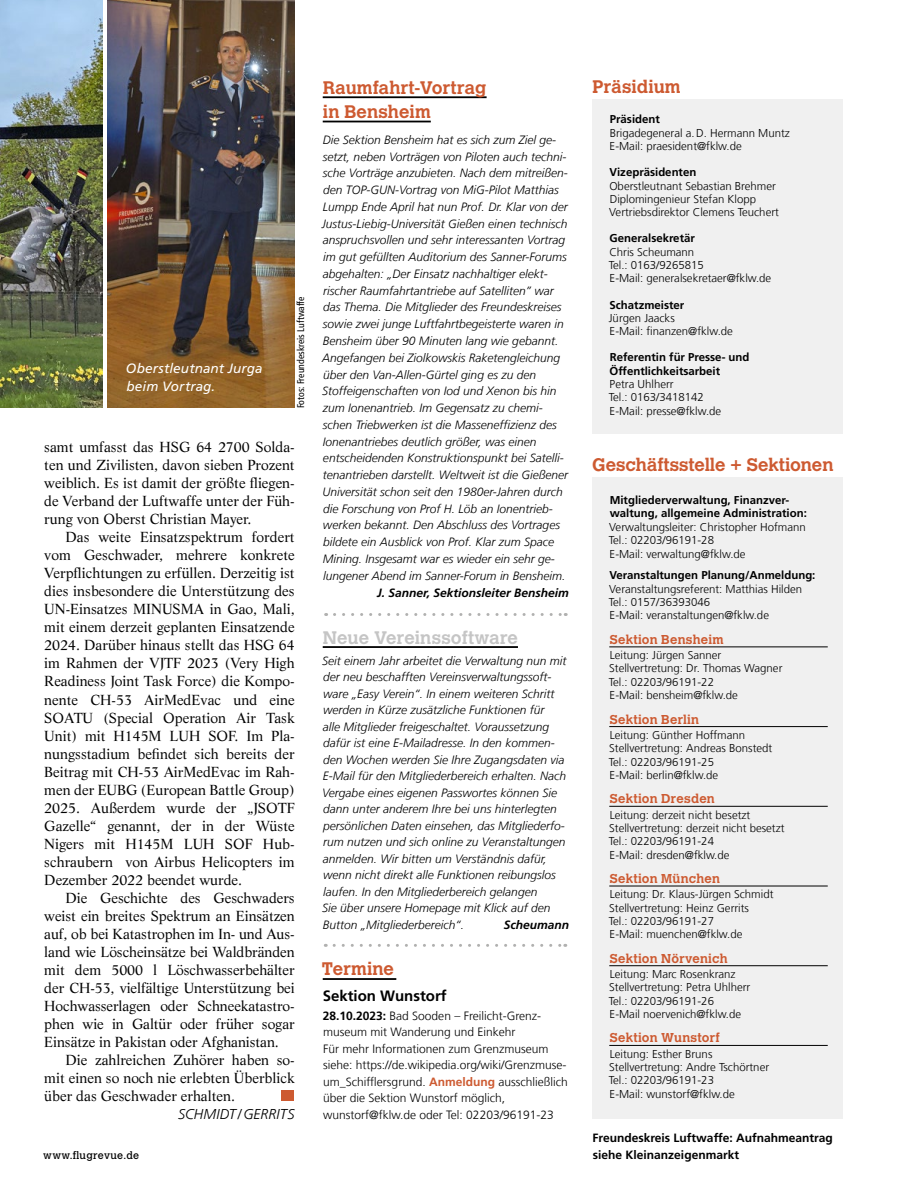
<style>
.page{position:relative;width:915px;height:1191px;background:#fff}
.page>*{position:absolute;margin:0;border:0;box-sizing:border-box;transform-origin:0 0}
.t1{font:700 18px/24.3px "Calvert MT Std";color:#cd5a31}
.t2{font:700 18px "Calvert MT Std";letter-spacing:.005em;color:#c5c5c5}
.t3{font:700 15px "Frutiger LT Com";color:#000}
.t4{font:14.25px/18px "Life LT Std";color:#000;text-align:justify}
.t5{font:italic 300 14.25px "Frutiger LT Com";letter-spacing:.005em;color:#000}
.t6{font:italic 13.5px/18px "Frutiger LT Com";letter-spacing:.01em;color:#fff}
.t7{font:700 12.75px "Calvert MT Std";letter-spacing:.015em;color:#cd5a31}
.t8{font:italic 300 12px/16.8px "Frutiger LT Com";color:#000}
.t9{font:300 12px/16.5px "Frutiger LT Com";color:#000}
.t10{font:700 12px/16.5px "Frutiger LT Com";color:#000}
.t11{font:italic 700 12px "Frutiger LT Com";color:#000}
.t12{font:300 11.4px/13.4px "Frutiger LT Com";color:#000}
.t13{font:700 11.4px/13.4px "Frutiger LT Com";color:#000}
.t14{font:10.5px "Calvert MT Std";letter-spacing:.02em;color:#000}
.t15{font:condensed 9.75px "Frutiger LT Com";color:#000}
.s1{font-weight:700}
.s2{font-weight:700;color:#cd5a31}
</style>
<div class="page">
<img style="left:0;top:0;width:103px;height:408px">
<img style="left:107px;top:0;width:187px;height:408px">
<div style="left:281px;top:1090px;width:13px;height:10px;background:#cd5a31"></div>
<div style="left:592px;top:99px;width:250px;height:335px;background:#f0f0f0"></div>
<div style="left:592px;top:477px;width:250px;height:641px;background:#f0f0f0"></div>
<hr style="left:609px;top:646px;width:218px;height:1px;background:#000">
<hr style="left:609px;top:726px;width:218px;height:1px;background:#000">
<hr style="left:609px;top:806px;width:218px;height:1px;background:#000">
<hr style="left:609px;top:885px;width:218px;height:1px;background:#000">
<hr style="left:609px;top:965px;width:218px;height:1px;background:#000">
<hr style="left:609px;top:1045px;width:218px;height:1px;background:#000">
<hr style="left:322px;top:646px;width:195px;height:2px;background:#000">
<hr style="left:322px;top:978px;width:74px;height:2px;background:#000">
<svg style="left:334px;top:613px;width:232px;height:3px"></svg>
<svg style="left:334px;top:944px;width:231px;height:3px"></svg>
<hr style="left:322px;top:96px;width:164px;height:2px;background:#000">
<hr style="left:322px;top:121px;width:108px;height:1px;background:#000">
<p class="t6" style="left:126px;top:359px;width:138px">Oberstleutnant Jurga beim Vortrag.</p>
<p class="t15" style="left:295px;top:408px;width:113px;rotate:-90deg">Fotos: Freundeskreis Luftwaffe</p>
<p class="t4" style="left:44px;top:438px;width:252px">samt umfasst das HSG 64 2700 Solda&shy;ten und Zivilisten, davon sieben Prozent weiblich. Es ist damit der größte fliegen&shy;de Verband der Luftwaffe unter der Füh&shy;rung von Oberst Christian Mayer.</p>
<p class="t4" style="left:44px;top:528px;width:252px;text-indent:21px">Das weite Einsatzspektrum fordert vom Geschwader, mehrere konkrete Verpflichtungen zu erfüllen. Derzeitig ist dies insbesondere die Unterstützung des UN-Einsatzes MINUSMA in Gao, Mali, mit einem derzeit geplanten Einsatzende 2024. Darüber hinaus stellt das HSG 64 im Rahmen der VJTF 2023 (Very High Readiness Joint Task Force) die Kompo&shy;nente CH-53 AirMedEvac und eine SOATU (Special Operation Air Task Unit) mit H145M LUH SOF. Im Pla&shy;nungsstadium befindet sich bereits der Beitrag mit CH-53 AirMedEvac im Rah&shy;men der EUBG (European Battle Group)<br>2025. Außerdem wurde der „JSOTF Gazelle“ genannt, der in der Wüste Nigers mit H145M LUH SOF Hub&shy;schraubern von Airbus Helicopters im Dezember 2022 beendet wurde.</p>
<p class="t4" style="left:44px;top:888px;width:252px;text-indent:21px">Die Geschichte des Geschwaders weist ein breites Spektrum an Einsätzen auf, ob bei Katastrophen im In- und Aus&shy;land wie Löscheinsätze bei Waldbränden mit dem 5000 l Löschwasserbehälter der CH-53, vielfältige Unterstützung bei Hochwasserlagen oder Schneekatastro&shy;phen wie in Galtür oder früher sogar Einsätze in Pakistan oder Afghanistan.</p>
<p class="t4" style="left:44px;top:1050px;width:252px;text-indent:21px">Die zahlreichen Zuhörer haben so&shy;mit einen so noch nie erlebten Überblick über das Geschwader erhalten.</p>
<p class="t14" style="left:43px;top:1149px;width:97px">www.flugrevue.de</p>
<p class="t5" style="left:178px;top:1105px;width:118px">SCHMIDT /GERRITS</p>
<h1 class="t1" style="left:323px;top:75px;width:165px">Raumfahrt-Vortrag in Bensheim</h1>
<p class="t8" style="left:322px;top:131px;width:248px">Die Sektion Bensheim hat es sich zum Ziel ge&shy;setzt, neben Vorträgen von Piloten auch techni&shy;sche Vorträge anzubieten. Nach dem mitreißen&shy;den TOP-GUN-Vortrag von MiG-Pilot Matthias Lumpp Ende April hat nun Prof. Dr. Klar von der Justus-Liebig-Universität Gießen einen technisch anspruchsvollen und sehr interessanten Vortrag im gut gefüllten Auditorium des Sanner-Forums abgehalten: „Der Einsatz nachhaltiger elekt&shy;rischer Raumfahrtantriebe auf Satelliten” war das Thema. Die Mitglieder des Freundeskreises sowie zwei junge Luftfahrtbegeisterte waren in Bensheim über 90 Minuten lang wie gebannt.<br>Angefangen bei Ziolkowskis Raketengleichung über den Van-Allen-Gürtel ging es zu den Stoffeigenschaften von Iod und Xenon bis hin zum Ionenantrieb. Im Gegensatz zu chemi&shy;schen Triebwerken ist die Masseneffizienz des Ionenantriebes deutlich größer, was einen entscheidenden Konstruktionspunkt bei Satelli&shy;tenantrieben darstellt. Weltweit ist die Gießener Universität schon seit den 1980er-Jahren durch die Forschung von Prof H. Löb an Ionentrieb&shy;werken bekannt. Den Abschluss des Vortrages bildete ein Ausblick von Prof. Klar zum Space Mining. Insgesamt war es wieder ein sehr ge&shy;lungener Abend im Sanner-Forum in Bensheim.</p>
<p class="t11" style="left:377px;top:585px;width:193px">J. Sanner, Sektionsleiter Bensheim</p>
<h1 class="t2" style="left:323px;top:626px;width:196px">Neue Vereinssoftware</h1>
<p class="t8" style="left:322px;top:652px;width:246px">Seit einem Jahr arbeitet die Verwaltung nun mit der neu beschafften Vereinsverwaltungssoft&shy;ware „Easy Verein“. In einem weiteren Schritt werden in Kürze zusätzliche Funktionen für<br>alle Mitglieder freigeschaltet. Voraussetzung dafür ist eine E-Mailadresse. In den kommen&shy;den Wochen werden Sie Ihre Zugangsdaten via E-Mail für den Mitgliederbereich erhalten. Nach Vergabe eines eigenen Passwortes können Sie dann unter anderem Ihre bei uns hinterlegten persönlichen Daten einsehen, das Mitgliederfo&shy;rum nutzen und sich online zu Veranstaltungen anmelden. Wir bitten um Verständnis dafür, wenn nicht direkt alle Funktionen reibungslos laufen. In den Mitgliederbereich gelangen<br>Sie über unsere Homepage mit Klick auf den Button „Mitgliederbereich“.</p>
<p class="t11" style="left:503px;top:917px;width:67px">Scheumann</p>
<h1 class="t1" style="left:321px;top:956px;width:74px">Termine</h1>
<p class="t3" style="left:322px;top:987px;width:125px">Sektion Wunstorf</p>
<p class="t9" style="left:323px;top:1007px;width:246px"><span class="s1">28.10.2023:</span> Bad Sooden – Freilicht-Grenz&shy;museum mit Wanderung und Einkehr<br>Für mehr Informationen zum Grenzmuseum siehe: https://de.wikipedia.org/wiki/Grenzmuse&shy;um_Schifflersgrund. <span class="s2">Anmeldung</span> ausschließlich über die Sektion Wunstorf möglich, wunstorf@fklw.de oder Tel: 02203/96191-23</p>
<h1 class="t1" style="left:592px;top:74px;width:90px">Präsidium</h1>
<p class="t13" style="left:609px;top:113px;width:52px">Präsident</p>
<p class="t12" style="left:609px;top:126px;width:182px">Brigadegeneral a.D. Hermann Muntz<br>E-Mail: praesident@fklw.de</p>
<p class="t13" style="left:609px;top:166px;width:88px">Vizepräsidenten</p>
<p class="t12" style="left:609px;top:179px;width:171px">Oberstleutnant Sebastian Brehmer<br>Diplomingenieur Stefan Klopp<br>Vertriebsdirektor Clemens Teuchert</p>
<p class="t13" style="left:609px;top:232px;width:87px">Generalsekretär</p>
<p class="t12" style="left:608px;top:245px;width:164px">Chris Scheumann<br>Tel.: 0163/9265815<br>E-Mail: generalsekretaer@fklw.de</p>
<p class="t13" style="left:609px;top:298px;width:76px">Schatzmeister</p>
<p class="t12" style="left:608px;top:311px;width:125px">Jürgen Jaacks<br>E-Mail: finanzen@fklw.de</p>
<p class="t13" style="left:609px;top:351px;width:141px">Referentin für Presse- und<br>Öffentlichkeitsarbeit</p>
<p class="t12" style="left:608px;top:377px;width:114px">Petra Uhlherr<br>Tel.: 0163/3418142<br>E-Mail: presse@fklw.de</p>
<h1 class="t1" style="left:592px;top:452px;width:243px">Geschäftsstelle + Sektionen</h1>
<p class="t13" style="left:609px;top:493px;width:199px">Mitgliederverwaltung, Finanzver&shy;waltung, allgemeine Administration:</p>
<p class="t12" style="left:608px;top:520px;width:198px">Verwaltungsleiter: Christopher Hofmann<br>Tel.: 02203/96191-28<br>E-Mail: verwaltung@fklw.de</p>
<p class="t13" style="left:609px;top:569px;width:207px">Veranstaltungen Planung/Anmeldung:</p>
<p class="t12" style="left:608px;top:582px;width:195px">Veranstaltungsreferent: Matthias Hilden<br>Tel.: 0157/36393046<br>E-Mail: veranstaltungen@fklw.de</p>
<p class="t7" style="left:609px;top:631px;width:115px">Sektion Bensheim</p>
<p class="t12" style="left:608px;top:648px;width:175px">Leitung: Jürgen Sanner<br>Stellvertretung: Dr. Thomas Wagner<br>Tel.: 02203/96191-22<br>E-Mail: bensheim@fklw.de</p>
<p class="t7" style="left:609px;top:711px;width:90px">Sektion Berlin</p>
<p class="t12" style="left:608px;top:728px;width:165px">Leitung: Günther Hoffmann<br>Stellvertretung: Andreas Bonstedt<br>Tel.: 02203/96191-25<br>E-Mail: berlin@fklw.de</p>
<p class="t7" style="left:609px;top:790px;width:106px">Sektion Dresden</p>
<p class="t12" style="left:608px;top:808px;width:177px">Leitung: derzeit nicht besetzt<br>Stellvertretung: derzeit nicht besetzt<br>Tel.: 02203/96191-24<br>E-Mail: dresden@fklw.de</p>
<p class="t7" style="left:609px;top:870px;width:111px">Sektion München</p>
<p class="t12" style="left:608px;top:887px;width:166px">Leitung: Dr. Klaus-Jürgen Schmidt<br>Stellvertretung: Heinz Gerrits<br>Tel.: 02203/96191-27<br>E-Mail: muenchen@fklw.de</p>
<p class="t7" style="left:609px;top:950px;width:119px">Sektion Nörvenich</p>
<p class="t12" style="left:608px;top:967px;width:143px">Leitung: Marc Rosenkranz<br>Stellvertretung: Petra Uhlherr<br>Tel.: 02203/96191-26<br>E-Mail noervenich@fklw.de</p>
<p class="t7" style="left:609px;top:1030px;width:111px">Sektion Wunstorf</p>
<p class="t12" style="left:608px;top:1047px;width:162px">Leitung: Esther Bruns<br>Stellvertretung: Andre Tschörtner<br>Tel.: 02203/96191-23<br>E-Mail: wunstorf@fklw.de</p>
<p class="t10" style="left:592px;top:1129px;width:242px">Freundeskreis Luftwaffe: Aufnahmeantrag siehe Kleinanzeigenmarkt</p>
</div>
